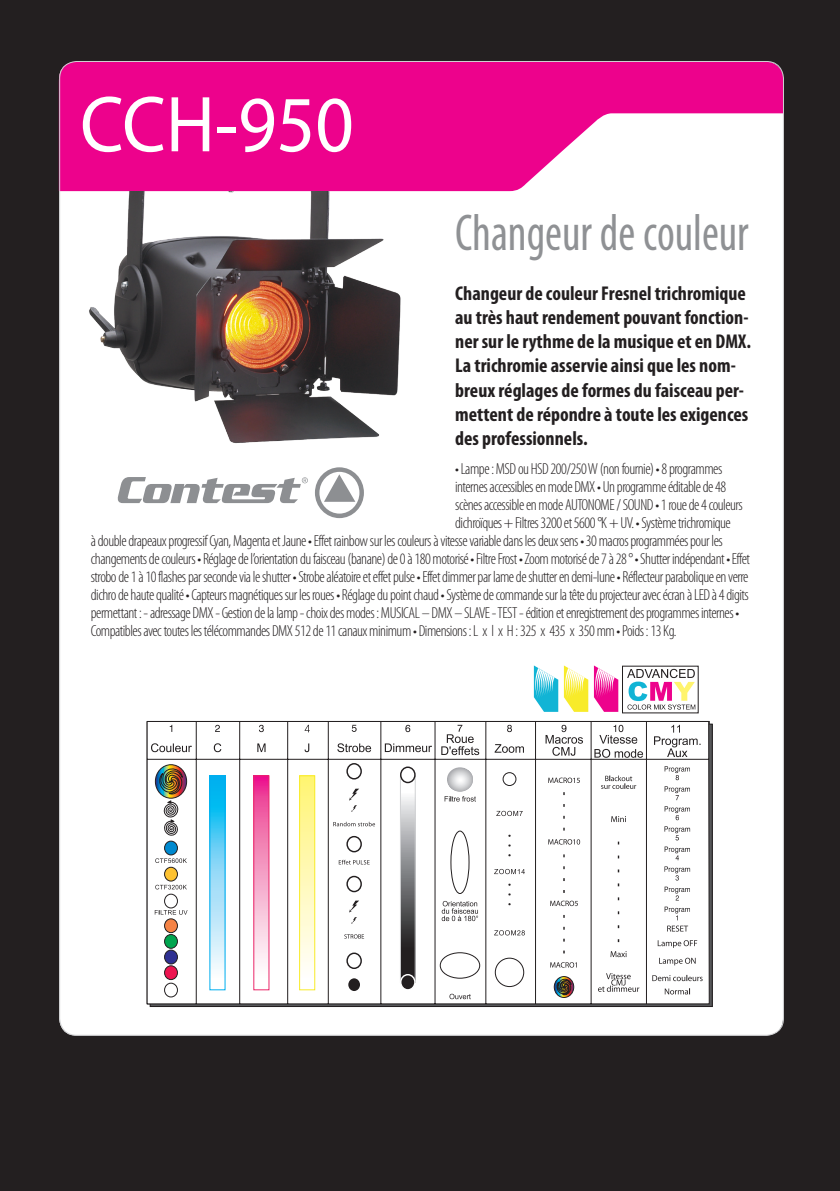
<style>
.page{position:relative;width:840px;height:1191px;background:#fff}
.page>*{position:absolute;margin:0;border:0;box-sizing:border-box;transform-origin:0 0}
.nom_produit{font:80px "Myriad Pro";color:#fff;scale:.94 1}
.nom_produit-2{font:condensed 52px "Myriad Pro";color:#8f9194;scale:.89 1}
.t1{font:700 condensed 20px/24px "Myriad Pro";color:#231f20}
.caractéristique{font:300 condensed 16px "Myriad Pro";letter-spacing:-.03em;color:#231f20}
</style>
<div class="page">
<div style="left:0;top:0;width:839px;height:1191px;background:#231f20"></div>
<div style="left:59px;top:62px;width:723px;height:973px;background:#fff;border-radius:17px"></div>
<svg style="left:59px;top:61px;width:723px;height:130px;fill:#ed028c"></svg>
<svg style="left:117px;top:482px;width:247px;height:36px"></svg>
<img style="left:89px;top:192px;width:312px;height:290px">
<svg style="left:146px;top:721px;width:563px;height:283px"></svg>
<svg style="left:664px;top:766px;width:25px;height:14px"></svg>
<svg style="left:664px;top:786px;width:25px;height:14px"></svg>
<svg style="left:664px;top:806px;width:25px;height:14px"></svg>
<svg style="left:664px;top:826px;width:25px;height:14px"></svg>
<svg style="left:664px;top:846px;width:25px;height:14px"></svg>
<svg style="left:664px;top:866px;width:25px;height:14px"></svg>
<svg style="left:664px;top:886px;width:25px;height:14px"></svg>
<div style="left:553px;top:976px;width:20px;height:21px;border:1px solid #231f20;border-radius:50%"></div>
<svg style="left:553px;top:977px;width:22px;height:21px"></svg>
<svg style="left:351px;top:725px;width:5px;height:7px"></svg>
<svg style="left:405px;top:725px;width:5px;height:7px"></svg>
<svg style="left:259px;top:725px;width:5px;height:7px"></svg>
<svg style="left:170px;top:725px;width:2px;height:7px"></svg>
<div style="left:164px;top:983px;width:13px;height:14px;background:#fff;border-radius:50%"></div>
<div style="left:164px;top:982px;width:14px;height:15px;border:1px solid #231f20;border-radius:50%"></div>
<div style="left:164px;top:965px;width:13px;height:14px;background:#ed1450;border-radius:50%"></div>
<div style="left:164px;top:965px;width:14px;height:15px;border:1px solid #231f20;border-radius:50%"></div>
<div style="left:164px;top:950px;width:13px;height:14px;background:#2e3092;border-radius:50%"></div>
<div style="left:164px;top:949px;width:14px;height:15px;border:1px solid #231f20;border-radius:50%"></div>
<div style="left:164px;top:934px;width:13px;height:14px;background:#00a54f;border-radius:50%"></div>
<div style="left:164px;top:934px;width:14px;height:14px;border:1px solid #231f20;border-radius:50%"></div>
<div style="left:164px;top:919px;width:13px;height:13px;background:#f58345;border-radius:50%"></div>
<div style="left:164px;top:918px;width:14px;height:15px;border:1px solid #231f20;border-radius:50%"></div>
<div style="left:164px;top:894px;width:14px;height:14px;border:1px solid #231f20;border-radius:50%"></div>
<div style="left:164px;top:867px;width:13px;height:14px;background:#fec231;border-radius:50%"></div>
<div style="left:164px;top:867px;width:14px;height:14px;border:1px solid #231f20;border-radius:50%"></div>
<div style="left:164px;top:841px;width:13px;height:14px;background:#0089cf;border-radius:50%"></div>
<div style="left:164px;top:841px;width:14px;height:14px;border:1px solid #231f20;border-radius:50%"></div>
<div style="left:155px;top:764px;width:32px;height:34px;border:1px solid #231f20;border-radius:50%"></div>
<svg style="left:154px;top:765px;width:35px;height:71px"></svg>
<svg style="left:215px;top:725px;width:5px;height:7px"></svg>
<svg style="left:304px;top:725px;width:5px;height:7px"></svg>
<svg style="left:507px;top:725px;width:4px;height:7px"></svg>
<svg style="left:549px;top:962px;width:27px;height:5px"></svg>
<svg style="left:441px;top:901px;width:37px;height:20px"></svg>
<svg style="left:449px;top:993px;width:21px;height:6px"></svg>
<svg style="left:444px;top:796px;width:31px;height:5px"></svg>
<svg style="left:549px;top:900px;width:28px;height:6px"></svg>
<svg style="left:600px;top:775px;width:36px;height:14px"></svg>
<svg style="left:548px;top:839px;width:31px;height:5px"></svg>
<svg style="left:548px;top:777px;width:31px;height:6px"></svg>
<svg style="left:155px;top:910px;width:32px;height:4px"></svg>
<svg style="left:155px;top:884px;width:32px;height:5px"></svg>
<svg style="left:155px;top:858px;width:32px;height:5px"></svg>
<svg style="left:402px;top:779px;width:11px;height:198px;background:#7f7f81"></svg>
<div style="left:400px;top:775px;width:15px;height:207px;border:1px solid #d1d2d4"></div>
<div style="left:400px;top:974px;width:14px;height:16px;background:#231f20;border-radius:50%"></div>
<div style="left:400px;top:974px;width:15px;height:16px;border:1px solid #fff;border-radius:50%"></div>
<div style="left:400px;top:767px;width:14px;height:15px;background:#fff;border-radius:50%"></div>
<div style="left:400px;top:766px;width:15px;height:17px;border:1px solid #231f20;border-radius:50%"></div>
<div style="left:346px;top:763px;width:16px;height:16px;border:1px solid #231f20;border-radius:50%"></div>
<svg style="left:349px;top:900px;width:10px;height:24px"></svg>
<svg style="left:349px;top:788px;width:10px;height:24px"></svg>
<div style="left:347px;top:977px;width:14px;height:15px;background:#231f20;border-radius:50%"></div>
<div style="left:346px;top:976px;width:16px;height:17px;border:2px solid #fff;border-radius:50%"></div>
<div style="left:346px;top:952px;width:16px;height:17px;border:1px solid #231f20;border-radius:50%"></div>
<svg style="left:347px;top:876px;width:14px;height:15px"></svg>
<div style="left:346px;top:875px;width:16px;height:17px;border:1px solid #231f20;border-radius:50%"></div>
<svg style="left:347px;top:836px;width:14px;height:15px"></svg>
<div style="left:346px;top:836px;width:16px;height:16px;border:1px solid #231f20;border-radius:50%"></div>
<svg style="left:338px;top:860px;width:31px;height:4px"></svg>
<svg style="left:344px;top:934px;width:20px;height:4px"></svg>
<svg style="left:214px;top:743px;width:7px;height:9px"></svg>
<svg style="left:301px;top:777px;width:12px;height:211px;background:#fff9bb"></svg>
<div style="left:299px;top:775px;width:16px;height:215px;border:1px solid #f8eb2a"></div>
<svg style="left:255px;top:777px;width:12px;height:211px;background:#f5a2c9"></svg>
<div style="left:253px;top:775px;width:16px;height:215px;border:1px solid #eb286a"></div>
<svg style="left:211px;top:777px;width:12px;height:211px;background:#89daf7"></svg>
<div style="left:209px;top:775px;width:16px;height:215px;border:1px solid #00aeef"></div>
<div style="left:495px;top:958px;width:28px;height:28px;background:#fff;border-radius:50%"></div>
<div style="left:494px;top:957px;width:30px;height:30px;border:1px solid #231f20;border-radius:50%"></div>
<svg style="left:494px;top:930px;width:30px;height:5px"></svg>
<svg style="left:494px;top:869px;width:30px;height:5px"></svg>
<svg style="left:496px;top:811px;width:26px;height:5px"></svg>
<div style="left:503px;top:772px;width:12px;height:13px;background:#fff;border-radius:50%"></div>
<div style="left:502px;top:772px;width:14px;height:14px;border:1px solid #231f20;border-radius:50%"></div>
<svg style="left:257px;top:743px;width:8px;height:9px"></svg>
<svg style="left:304px;top:743px;width:5px;height:9px"></svg>
<svg style="left:627px;top:669px;width:68px;height:40px"></svg>
<svg style="left:533px;top:665px;width:85px;height:47px"></svg>
<svg style="left:151px;top:743px;width:41px;height:9px"></svg>
<svg style="left:384px;top:743px;width:48px;height:9px"></svg>
<svg style="left:441px;top:725px;width:38px;height:30px"></svg>
<svg style="left:599px;top:725px;width:38px;height:18px"></svg>
<svg style="left:594px;top:749px;width:48px;height:9px"></svg>
<svg style="left:545px;top:725px;width:37px;height:30px"></svg>
<svg style="left:653px;top:725px;width:47px;height:32px"></svg>
<svg style="left:494px;top:744px;width:29px;height:9px"></svg>
<svg style="left:337px;top:743px;width:34px;height:9px"></svg>
<div style="left:440px;top:952px;width:39px;height:26px;background:#fff;border-radius:50%"></div>
<div style="left:439px;top:952px;width:41px;height:26px;border:1px solid #231f20;border-radius:50%"></div>
<svg style="left:446px;top:767px;width:26px;height:24px"></svg>
<svg style="left:333px;top:821px;width:42px;height:5px"></svg>
<svg style="left:597px;top:973px;width:42px;height:19px"></svg>
<svg style="left:664px;top:906px;width:25px;height:25px"></svg>
<svg style="left:657px;top:940px;width:39px;height:7px"></svg>
<svg style="left:658px;top:957px;width:37px;height:8px"></svg>
<svg style="left:652px;top:975px;width:50px;height:6px"></svg>
<svg style="left:664px;top:988px;width:25px;height:6px"></svg>
<svg style="left:610px;top:951px;width:16px;height:6px"></svg>
<svg style="left:610px;top:816px;width:15px;height:6px"></svg>
<div style="left:450px;top:831px;width:19px;height:62px;background:#fff;border-radius:50%"></div>
<div style="left:450px;top:830px;width:19px;height:64px;border:1px solid #231f20;border-radius:50%"></div>
<p class="nom_produit" style="left:80px;top:75px;width:292px">CCH-950</p>
<p class="nom_produit-2" style="left:455px;top:202px;width:331px">Changeur de couleur</p>
<p class="t1" style="left:455px;top:281px;width:297px">Changeur de couleur Fresnel trichromique au très haut rendement pouvant fonction&shy;ner sur le rythme de la musique et en DMX.<br>La trichromie asservie ainsi que les nom&shy;breux réglages de formes du faisceau per&shy;mettent de répondre à toute les exigences des professionnels.</p>
<p class="caractéristique" style="left:455px;top:459px;width:268px">• Lampe : MSD ou HSD 200/250 W (non fournie) • 8 programmes</p>
<p class="caractéristique" style="left:455px;top:477px;width:272px">internes accessibles en mode DMX • Un programme éditable de 48</p>
<p class="caractéristique" style="left:455px;top:495px;width:289px">scènes accessible en mode AUTONOME / SOUND • 1 roue de 4 couleurs</p>
<p class="caractéristique" style="left:455px;top:513px;width:277px">dichroïques + Filtres 3200 et 5600 °K + UV. • Système trichromique</p>
<p class="caractéristique" style="left:91px;top:531px;width:633px">à double drapeaux progressif Cyan, Magenta et Jaune • Effet rainbow sur les couleurs à vitesse variable dans les deux sens • 30 macros programmées pour les</p>
<p class="caractéristique" style="left:91px;top:549px;width:660px">changements de couleurs • Réglage de l’orientation du faisceau (banane) de 0 à 180 motorisé • Filtre Frost • Zoom motorisé de 7 à 28 ° • Shutter indépendant • Effet</p>
<p class="caractéristique" style="left:91px;top:567px;width:658px">strobo de 1 à 10 flashes par seconde via le shutter • Strobe aléatoire et effet pulse • Effet dimmer par lame de shutter en demi-lune • Réflecteur parabolique en verre</p>
<p class="caractéristique" style="left:91px;top:585px;width:659px">dichro de haute qualité • Capteurs magnétiques sur les roues • Réglage du point chaud • Système de commande sur la tête du projecteur avec écran à LED à 4 digits</p>
<p class="caractéristique" style="left:91px;top:603px;width:649px">permettant : - adressage DMX - Gestion de la lamp - choix des modes : MUSICAL – DMX – SLAVE - TEST - édition et enregistrement des programmes internes •</p>
<p class="caractéristique" style="left:91px;top:621px;width:586px">Compatibles avec toutes les télécommandes DMX 512 de 11 canaux minimum • Dimensions : L x l x H : 325 x 435 x 350 mm • Poids : 13 Kg.</p>
</div>
